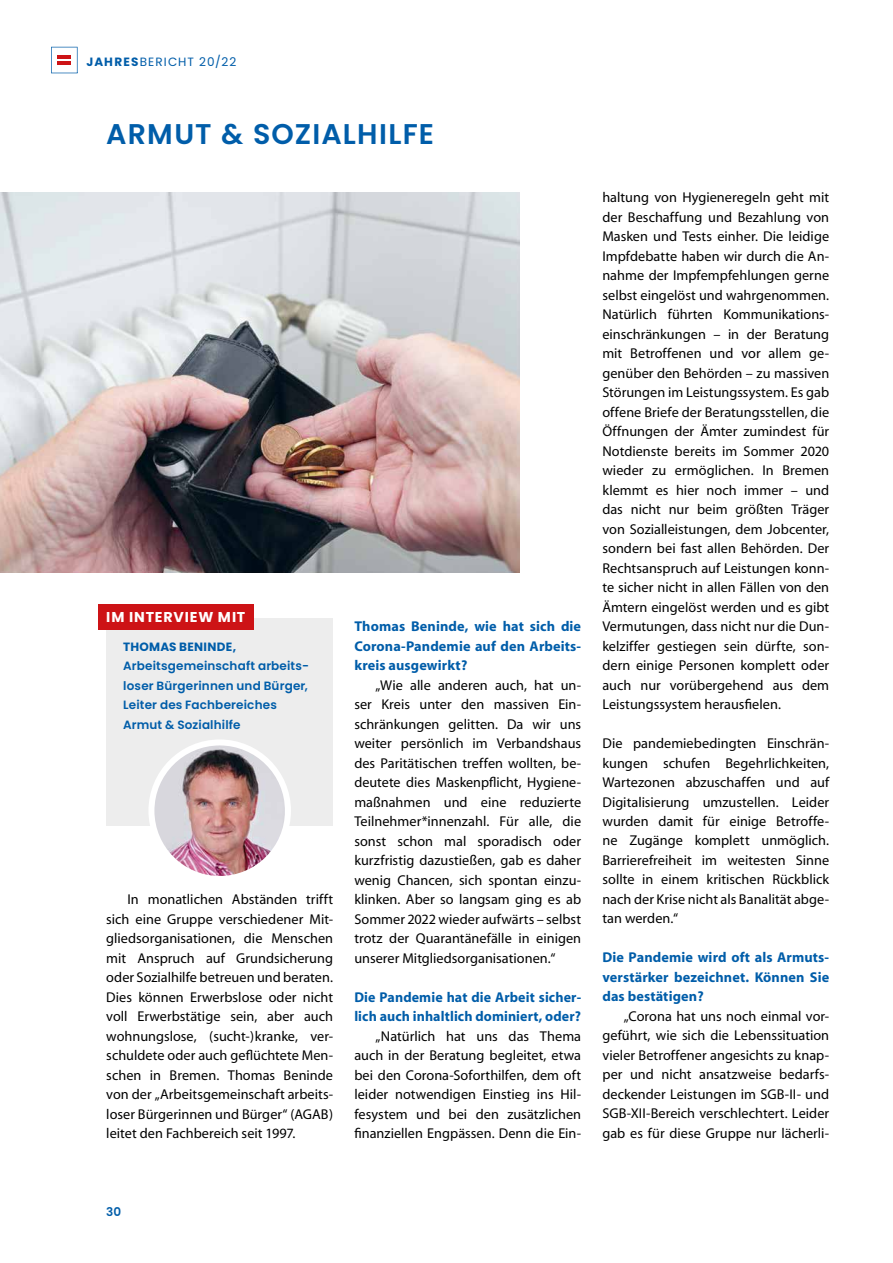
<style>
.page{position:relative;width:893px;height:1263px;background:#fff}
.page>*{position:absolute;margin:0;border:0;box-sizing:border-box;transform-origin:0 0}
.t1{font:600 28.5px "Poppins";letter-spacing:.04em;color:#005da9}
.t2{font:14.25px/19.5px "Myriad";color:#000;text-align:justify}
.t3{font:700 14.25px/19.5px "Myriad";letter-spacing:.01em;color:#005da9;text-align:justify}
.t4{font:700 14.25px "Poppins";letter-spacing:.055em;color:#fff}
.t5{font:600 12px/19.5px "Poppins";letter-spacing:.015em;color:#005da9}
.t6{font:12px "Poppins";letter-spacing:.09em;color:#005da9}
.t7{font:700 12px "Poppins";letter-spacing:.025em;color:#005da9}
.s1{font-weight:700}
</style>
<div class="page">
<svg style="left:51px;top:47px;width:27px;height:26px"></svg>
<img style="left:0;top:192px;width:519px;height:381px">
<div style="left:106px;top:619px;width:227px;height:207px;background:#ededed"></div>
<div style="left:98px;top:604px;width:155px;height:26px;background:#cd1316"></div>
<img style="left:155px;top:746px;width:129px;height:129px">
<div style="left:148px;top:739px;width:143px;height:143px;border:6px solid #fff;border-radius:50%"></div>
<p class="t6" style="left:87px;top:55px;width:151px"><span class="s1">JAHRES</span>BERICHT 20/22</p>
<h1 class="t1" style="left:106px;top:117px;width:329px">ARMUT &amp; SOZIALHILFE</h1>
<p class="t4" style="left:106px;top:609px;width:141px">IM INTERVIEW MIT</p>
<p class="t7" style="left:123px;top:639px;width:114px">THOMAS BENINDE,</p>
<p class="t5" style="left:123px;top:656px;width:187px">Arbeitsgemeinschaft arbeits&shy;loser Bürgerinnen und Bürger,<br>Leiter des Fachbereiches<br>Armut &amp; Sozialhilfe</p>
<p class="t2" style="left:106px;top:890px;width:228px;text-indent:21px">In monatlichen Abständen trifft sich eine Gruppe verschiedener Mit&shy;gliedsorganisationen, die Menschen mit Anspruch auf Grundsicherung oder Sozialhilfe betreuen und beraten.<br>Dies können Erwerbslose oder nicht voll Erwerbstätige sein, aber auch wohnungslose, (sucht-)kranke, ver&shy;schuldete oder auch geflüchtete Men&shy;schen in Bremen. Thomas Beninde von der „Arbeitsgemeinschaft arbeits&shy;loser Bürgerinnen und Bürger“ (AGAB) leitet den Fachbereich seit 1997.</p>
<p class="t3" style="left:354px;top:617px;width:228px">Thomas Beninde, wie hat sich die Corona-Pandemie auf den Arbeits&shy;kreis ausgewirkt?</p>
<p class="t2" style="left:354px;top:676px;width:228px;text-indent:21px">„Wie alle anderen auch, hat un&shy;ser Kreis unter den massiven Ein&shy;schränkungen gelitten. Da wir uns weiter persönlich im Verbandshaus des Paritätischen treffen wollten, be&shy;deutete dies Maskenpflicht, Hygiene&shy;maßnahmen und eine reduzierte Teilnehmer*innenzahl. Für alle, die sonst schon mal sporadisch oder kurzfristig dazustießen, gab es daher wenig Chancen, sich spontan einzu&shy;klinken. Aber so langsam ging es ab Sommer 2022 wieder aufwärts – selbst trotz der Quarantänefälle in einigen unserer Mitgliedsorganisationen.“</p>
<p class="t3" style="left:354px;top:988px;width:228px">Die Pandemie hat die Arbeit sicher&shy;lich auch inhaltlich dominiert, oder?</p>
<p class="t2" style="left:354px;top:1027px;width:228px;text-indent:21px">„Natürlich hat uns das Thema auch in der Beratung begleitet, etwa bei den Corona-Soforthilfen, dem oft leider notwendigen Einstieg ins Hil&shy;fesystem und bei den zusätzlichen finanziellen Engpässen. Denn die Ein-</p>
<p class="t2" style="left:602px;top:188px;width:228px">haltung von Hygieneregeln geht mit der Beschaffung und Bezahlung von Masken und Tests einher. Die leidige Impfdebatte haben wir durch die An&shy;nahme der Impfempfehlungen gerne selbst eingelöst und wahrgenommen.<br>Natürlich führten Kommunikations&shy;einschränkungen – in der Beratung mit Betroffenen und vor allem ge&shy;genüber den Behörden – zu massiven Störungen im Leistungssystem. Es gab offene Briefe der Beratungsstellen, die Öffnungen der Ämter zumindest für Notdienste bereits im Sommer 2020 wieder zu ermöglichen. In Bremen klemmt es hier noch immer – und das nicht nur beim größten Träger von Sozialleistungen, dem Jobcenter, sondern bei fast allen Behörden. Der Rechtsanspruch auf Leistungen konn&shy;te sicher nicht in allen Fällen von den Ämtern eingelöst werden und es gibt Vermutungen, dass nicht nur die Dun&shy;kelziffer gestiegen sein dürfte, son&shy;dern einige Personen komplett oder auch nur vorübergehend aus dem Leistungssystem herausfielen.</p>
<p class="t2" style="left:602px;top:734px;width:228px">Die pandemiebedingten Einschrän&shy;kungen schufen Begehrlichkeiten, Wartezonen abzuschaffen und auf Digitalisierung umzustellen. Leider wurden damit für einige Betroffe&shy;ne Zugänge komplett unmöglich.<br>Barrierefreiheit im weitesten Sinne sollte in einem kritischen Rückblick nach der Krise nicht als Banalität abge&shy;tan werden.“</p>
<p class="t3" style="left:602px;top:948px;width:228px">Die Pandemie wird oft als Armuts&shy;verstärker bezeichnet. Können Sie das bestätigen?</p>
<p class="t2" style="left:602px;top:1007px;width:228px;text-indent:21px">„Corona hat uns noch einmal vor&shy;geführt, wie sich die Lebenssituation vieler Betroffener angesichts zu knap&shy;per und nicht ansatzweise bedarfs&shy;deckender Leistungen im SGB-II- und SGB-XII-Bereich verschlechtert. Leider gab es für diese Gruppe nur lächerli-</p>
<p class="t5" style="left:106px;top:1202px;width:16px">30</p>
</div>
